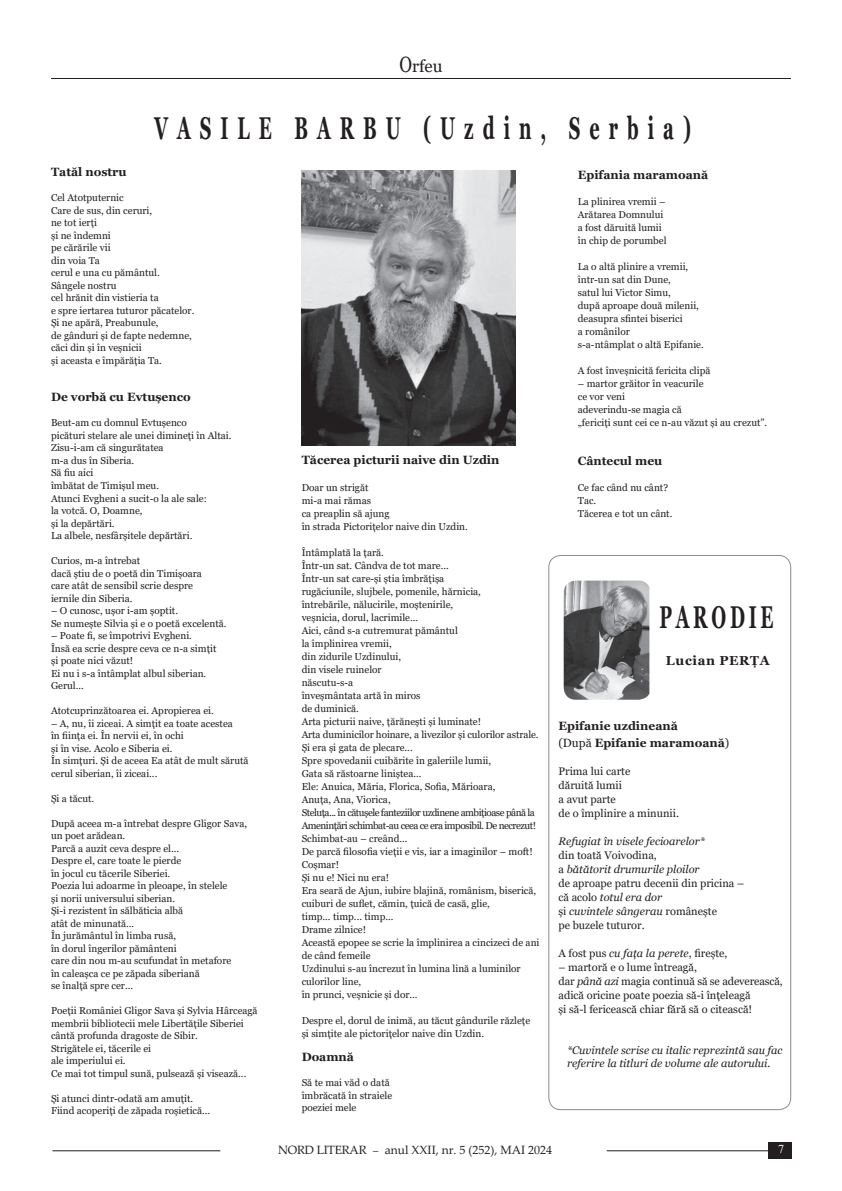
<style>
.page{position:relative;width:842px;height:1191px;background:#fff}
.page>*{position:absolute;margin:0;border:0;box-sizing:border-box;transform-origin:0 0}
.t1{font:700 31.5px "Georgia";letter-spacing:.5em;color:#231f20;scale:.57 1}
.t2{font:700 31.5px "Georgia";letter-spacing:.21em;color:#231f20;scale:.57 1}
.t3{font:17px "Georgia";color:#231f20}
.t4{font:700 13px "Georgia";letter-spacing:.05em;color:#231f20}
.t5{font:700 12px/17px "Georgia";color:#231f20}
.t6{font:12px "Palatino Linotype";color:#231f20}
.t7{font:12px "Times New Roman";color:#fff}
.t8{font:11px/14px "Georgia";color:#231f20}
.t9{font:italic 11px/13.5px "Georgia";color:#231f20}
.t10{font:10px/12.5px "Georgia";color:#231f20}
.s1{font-size:22.1px}
.s2{font-weight:400}
.s3{font-style:italic}
.s4{font-family:"Georgia";font-size:10px}
</style>
<div class="page">
<div style="left:768px;top:1142px;width:23px;height:16px;background:#231f20"></div>
<hr style="left:52px;top:1150px;width:739px;height:1px;background:#231f20">
<div style="left:220px;top:1140px;width:387px;height:19px;background:#fff"></div>
<hr style="left:51px;top:78px;width:740px;height:1px;background:#231f20">
<div style="left:549px;top:555px;width:242px;height:554px;border:1px solid #8a8c8f;border-radius:12px"></div>
<img style="left:564px;top:580px;width:85px;height:119px">
<img style="left:302px;top:170px;width:214px;height:275px">
<h2 class="t3" style="left:399px;top:56px;width:45px"><span class="s1">O</span>rfeu</h2>
<h1 class="t1" style="left:154px;top:108px;width:943px">VASILE BARBU (Uzdin, Serbia)</h1>
<p class="t5" style="left:51px;top:164px;width:77px">Tatăl nostru</p>
<p class="t10" style="left:51px;top:192px;width:145px">Cel Atotputernic<br>Care de sus, din ceruri,<br>ne tot ierți<br>și ne îndemni<br>pe cărările vii<br>din voia Ta<br>cerul e una cu pământul.<br>Sângele nostru<br>cel hrănit din vistieria ta<br>e spre iertarea tuturor păcatelor.<br>Și ne apără, Preabunule,<br>de gânduri și de fapte nedemne, căci din și în veșnicii<br>și aceasta e împărăția Ta.</p>
<p class="t5" style="left:51px;top:389px;width:141px">De vorbă cu Evtușenco</p>
<p class="t10" style="left:51px;top:417px;width:182px">Beut-am cu domnul Evtușenco<br>picături stelare ale unei dimineți în Altai.<br>Zisu-i-am că singurătatea<br>m-a dus în Siberia.<br>Să fiu aici<br>îmbătat de Timișul meu.<br>Atunci Evgheni a sucit-o la ale sale:<br>la votcă. O, Doamne,<br>și la depărtări.<br>La albele, nesfârșitele depărtări.</p>
<p class="t10" style="left:51px;top:554px;width:152px">Curios, m-a întrebat<br>dacă știu de o poetă din Timișoara care atât de sensibil scrie despre iernile din Siberia.</p>
<p class="t10" style="left:51px;top:604px;width:177px">– O cunosc, ușor i-am șoptit.<br>Se numește Silvia și e o poetă excelentă.</p>
<p class="t10" style="left:51px;top:629px;width:167px">– Poate fi, se împotrivi Evgheni.<br>Însă ea scrie despre ceva ce n-a simțit și poate nici văzut!<br>Ei nu i s-a întâmplat albul siberian.<br>Gerul...</p>
<p class="t10" style="left:51px;top:704px;width:164px">Atotcuprinzătoarea ei. Apropierea ei.</p>
<p class="t10" style="left:51px;top:717px;width:199px">– A, nu, îi ziceai. A simțit ea toate acestea<br>în ființa ei. În nervii ei, în ochi<br>și în vise. Acolo e Siberia ei.<br>În simțuri. Și de aceea Ea atât de mult sărută cerul siberian, îi ziceai...</p>
<p class="t10" style="left:51px;top:792px;width:45px">Și a tăcut.</p>
<p class="t10" style="left:51px;top:817px;width:198px">După aceea m-a întrebat despre Gligor Sava, un poet arădean.<br>Parcă a auzit ceva despre el...<br>Despre el, care toate le pierde<br>în jocul cu tăcerile Siberiei.<br>Poezia lui adoarme în pleoape, în stelele<br>și norii universului siberian.<br>Și-i rezistent în sălbăticia albă<br>atât de minunată...<br>În jurământul în limba rusă,<br>în dorul îngerilor pământeni<br>care din nou m-au scufundat în metafore<br>în caleașca ce pe zăpada siberiană<br>se înalță spre cer...</p>
<p class="t10" style="left:51px;top:1004px;width:208px">Poeții României Gligor Sava și Sylvia Hârceagă membrii bibliotecii mele Libertățile Siberiei cântă profunda dragoste de Sibir.<br>Strigătele ei, tăcerile ei<br>ale imperiului ei.<br>Ce mai tot timpul sună, pulsează și visează...</p>
<p class="t10" style="left:51px;top:1092px;width:161px">Și atunci dintr-odată am amuțit.<br>Fiind acoperiți de zăpada roșietică...</p>
<p class="t5" style="left:302px;top:452px;width:199px">Tăcerea picturii naive din Uzdin</p>
<p class="t10" style="left:302px;top:481px;width:168px;line-height:13px">Doar un strigăt<br>mi-a mai rămas<br>ca preaplin să ajung<br>în strada Pictorițelor naive din Uzdin.</p>
<p class="t10" style="left:302px;top:546px;width:239px;line-height:13px">Întâmplată la țară.<br>Într-un sat. Cândva de tot mare...<br>Într-un sat care-și știa îmbrățișa<br>rugăciunile, slujbele, pomenile, hărnicia,<br>întrebările, nălucirile, moștenirile,<br>veșnicia, dorul, lacrimile...<br>Aici, când s-a cutremurat pământul<br>la împlinirea vremii,<br>din zidurile Uzdinului,<br>din visele ruinelor<br>născutu-s-a<br>înveșmântata artă în miros<br>de duminică.<br>Arta picturii naive, țărănești și luminate!<br>Arta duminicilor hoinare, a livezilor și culorilor astrale.<br>Și era și gata de plecare...<br>Spre spovedanii cuibărite în galeriile lumii,<br>Gata să răstoarne liniștea...<br>Ele: Anuica, Măria, Florica, Sofia, Mărioara,<br>Anuța, Ana, Viorica,<br>Steluța... în cătușele fanteziilor uzdinene ambițioase până la Amenințări schimbat-au ceea ce era imposibil. De necrezut!<br>Schimbat-au – creând...<br>De parcă filosofia vieții e vis, iar a imaginilor – moft!<br>Coșmar!<br>Și nu e! Nici nu era!<br>Era seară de Ajun, iubire blajină, românism, biserică, cuiburi de suflet, cămin, țuică de casă, glie,<br>timp... timp... timp...<br>Drame zilnice!<br>Această epopee se scrie la împlinirea a cincizeci de ani de când femeile<br>Uzdinului s-au încrezut în lumina lină a luminilor culorilor line,<br>în prunci, veșnicie și dor...</p>
<p class="t10" style="left:302px;top:1014px;width:230px;line-height:13px">Despre el, dorul de inimă, au tăcut gândurile răzlețe și simțite ale pictorițelor naive din Uzdin.</p>
<p class="t5" style="left:302px;top:1048px;width:54px">Doamnă</p>
<p class="t10" style="left:302px;top:1076px;width:92px">Să te mai văd o dată îmbrăcată în straiele poeziei mele</p>
<p class="t5" style="left:578px;top:167px;width:132px">Epifania maramoană</p>
<p class="t10" style="left:578px;top:195px;width:90px;line-height:13px">La plinirea vremii –<br>Arătarea Domnului a fost dăruită lumii în chip de porumbel</p>
<p class="t10" style="left:578px;top:260px;width:127px;line-height:13px">La o altă plinire a vremii, într-un sat din Dune,<br>satul lui Victor Simu,<br>după aproape două milenii, deasupra sfintei biserici<br>a românilor<br>s-a-ntâmplat o altă Epifanie.</p>
<p class="t10" style="left:578px;top:365px;width:134px">A fost înveșnicită fericita clipă</p>
<p class="t10" style="left:578px;top:377px;width:191px;line-height:13px">– martor grăitor în veacurile<br>ce vor veni<br>adeverindu-se magia că<br>„fericiți sunt cei ce n-au văzut și au crezut”.</p>
<p class="t5" style="left:578px;top:453px;width:86px">Cântecul meu</p>
<p class="t10" style="left:578px;top:481px;width:96px;line-height:13px">Ce fac când nu cânt?<br>Tac.<br>Tăcerea e tot un cânt.</p>
<h1 class="t2" style="left:659px;top:597px;width:202px">PARODIE</h1>
<h3 class="t4" style="left:666px;top:652px;width:105px">Lucian PERȚA</h3>
<p class="t5" style="left:558px;top:717px;width:172px">Epifanie uzdineană<br><span class="s2">(După</span> Epifanie maramoană<span class="s2">)</span></p>
<p class="t8" style="left:558px;top:764px;width:122px">Prima lui carte<br>dăruită lumii<br>a avut parte<br>de o împlinire a minunii.</p>
<p class="t9" style="left:558px;top:834px;width:148px">Refugiat în visele fecioarelor*</p>
<p class="t8" style="left:558px;top:848px;width:187px">din toată Voivodina,<br>a <span class="s3">bătătorit drumurile ploilor<br></span>de aproape patru decenii din pricina – că acolo <span class="s3">totul era dor<br></span>și <span class="s3">cuvintele sângerau</span> românește<br>pe buzele tuturor.</p>
<p class="t8" style="left:558px;top:946px;width:171px">A fost pus <span class="s3">cu fața la perete</span>, firește,</p>
<p class="t8" style="left:558px;top:960px;width:226px">– martoră e o lume întreagă,<br>dar <span class="s3">până azi</span> magia continuă să se adeverească, adică oricine poate poezia să-i înțeleagă<br>și să-l fericească chiar fără să o citească!</p>
<p class="t9" style="left:567px;top:1043px;width:217px">*Cuvintele scrise cu italic reprezintă sau fac referire la titluri de volume ale autorului.</p>
<p class="t6" style="left:278px;top:1141px;width:275px">NORD LITERAR <span class="s4">–</span> ANUL XXII, NR. 5 (252), MAI 2024</p>
<p class="t7" style="left:778px;top:1140px;width:7px">7</p>
</div>
